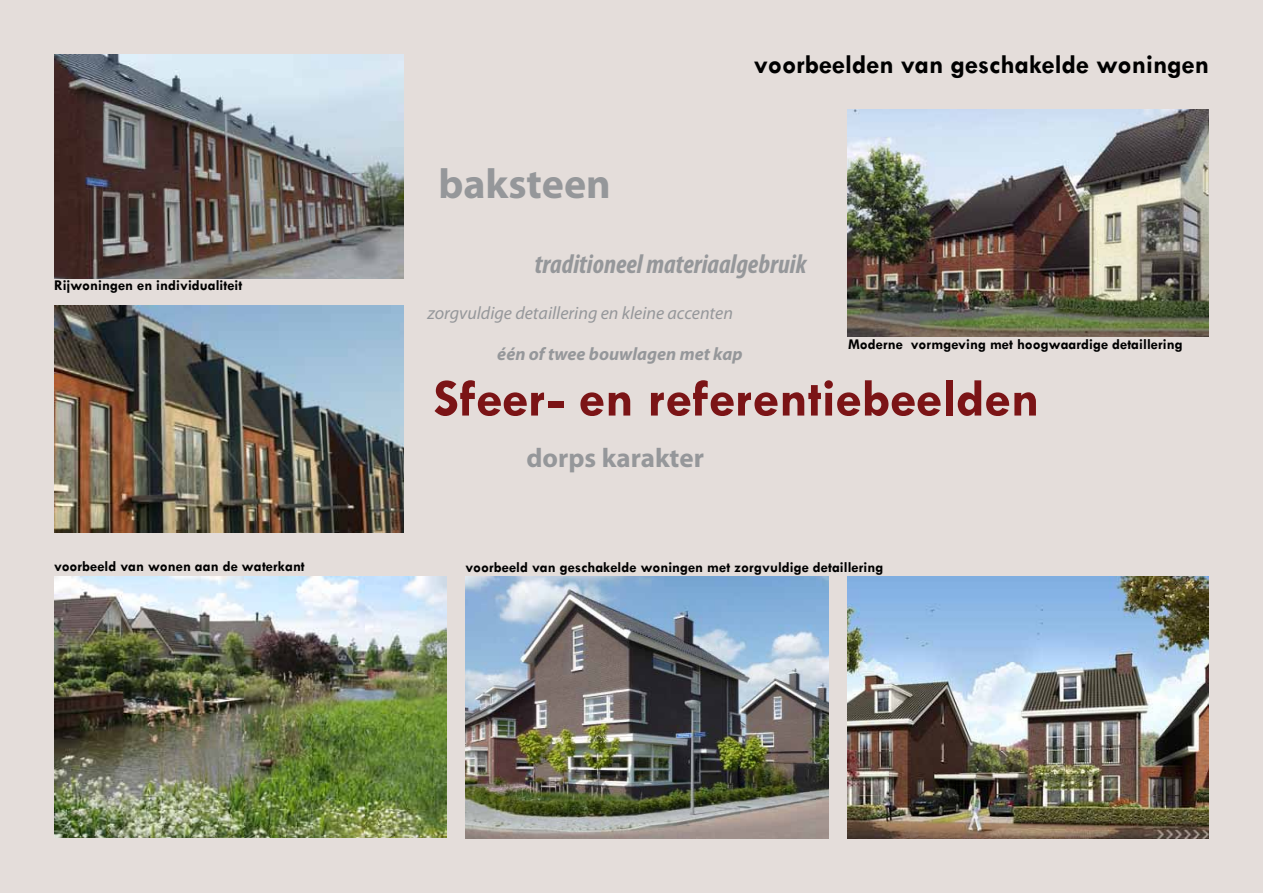
<style>
.page{position:relative;width:1263px;height:893px;background:#e4ddda}
.page>*{position:absolute;margin:0;border:0;box-sizing:border-box;transform-origin:0 0}
.t1{font:700 54px "Tw Cen";color:#8a181a}
.t2{font:700 42px "Myriad Pro";color:#95979a}
.t3{font:700 27px "Tw Cen";color:#000}
.t4{font:italic 700 condensed 27px "Myriad Pro";color:#95979a}
.t5{font:700 27px "Myriad Pro";color:#95979a}
.t6{font:italic 18px "Myriad Pro";color:#95979a}
.t7{font:italic 700 18px "Myriad Pro";color:#95979a}
.t8{font:700 15px "Tw Cen";color:#000}
</style>
<div class="page">
<img style="left:54px;top:306px;width:349px;height:227px">
<img style="left:54px;top:576px;width:392px;height:262px">
<img style="left:847px;top:109px;width:362px;height:227px">
<img style="left:54px;top:54px;width:349px;height:225px">
<img style="left:847px;top:576px;width:362px;height:263px">
<img style="left:465px;top:576px;width:364px;height:263px">
<p class="t8" style="left:54px;top:276px;width:190px">Rijwoningen en individualiteit</p>
<p class="t8" style="left:54px;top:557px;width:252px">voorbeeld van wonen aan de waterkant</p>
<h2 class="t2" style="left:438px;top:156px;width:174px">baksteen</h2>
<h3 class="t3" style="left:754px;top:48px;width:457px">voorbeelden van geschakelde woningen</h3>
<h3 class="t4" style="left:535px;top:247px;width:273px">traditioneel materiaalgebruik</h3>
<p class="t6" style="left:427px;top:302px;width:307px">zorgvuldige detaillering en kleine accenten</p>
<p class="t7" style="left:497px;top:342px;width:247px">één of twee bouwlagen met kap</p>
<p class="t8" style="left:848px;top:335px;width:336px">Moderne vormgeving met hoogwaardige detaillering</p>
<h1 class="t1" style="left:433px;top:366px;width:607px">Sfeer- en referentiebeelden</h1>
<h3 class="t5" style="left:526px;top:440px;width:179px">dorps karakter</h3>
<p class="t8" style="left:466px;top:558px;width:419px">voorbeeld van geschakelde woningen met zorgvuldige detaillering</p>
</div>
